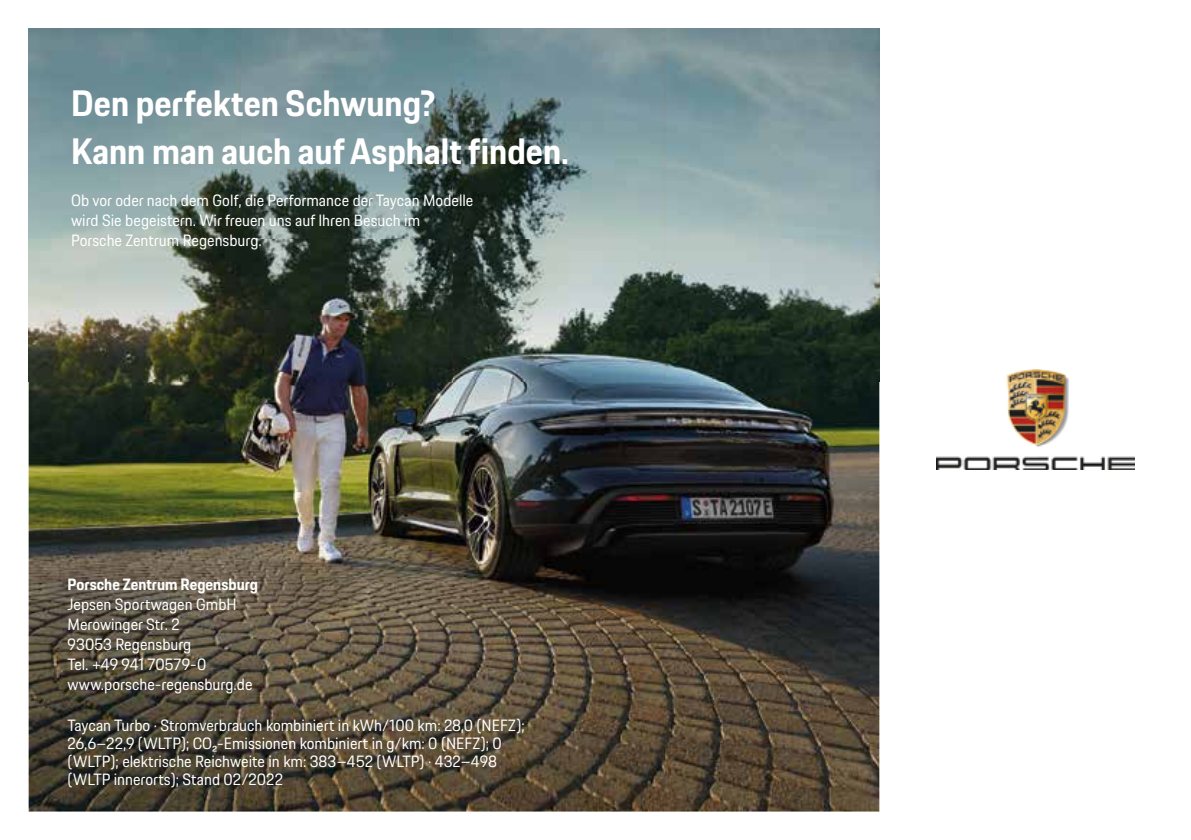
<style>
.page{position:relative;width:1191px;height:840px;background:#fff}
.page>*{position:absolute;margin:0;border:0;box-sizing:border-box;transform-origin:0 0}
.t1{font:700 36px/48px "Porsche Next";color:#fff}
.t2{font:16px/20px "Porsche Next";color:#fff}
.t3{font:700 16px "Porsche Next";color:#fff}
</style>
<div class="page">
<img style="left:936px;top:370px;width:198px;height:99px">
<img style="left:29px;top:381px;width:850px;height:430px">
<img style="left:29px;top:28px;width:850px;height:353px">
<h1 class="t1" style="left:71px;top:80px;width:499px">Den perfekten Schwung?<br>Kann man auch auf Asphalt finden.</h1>
<p class="t2" style="left:71px;top:190px;width:404px">Ob vor oder nach dem Golf, die Performance der Taycan Modelle wird Sie begeistern. Wir freuen uns auf Ihren Besuch im<br>Porsche Zentrum Regensburg.</p>
<p class="t3" style="left:68px;top:573px;width:192px">Porsche Zentrum Regensburg</p>
<p class="t2" style="left:68px;top:593px;width:186px">Jepsen Sportwagen GmbH<br>Merowinger Str. 2<br>93053 Regensburg<br>Tel. +49 941 70579-0 www.porsche-regensburg.de</p>
<p class="t2" style="left:68px;top:715px;width:459px;line-height:18px">Taycan Turbo · Stromverbrauch kombiniert in kWh/100 km: 28,0 (NEFZ); 26,6–22,9 (WLTP); CO₂-Emissionen kombiniert in g/km: 0 (NEFZ); 0 (WLTP); elektrische Reichweite in km: 383–452 (WLTP) · 432–498 (WLTP innerorts); Stand 02/2022</p>
</div>
